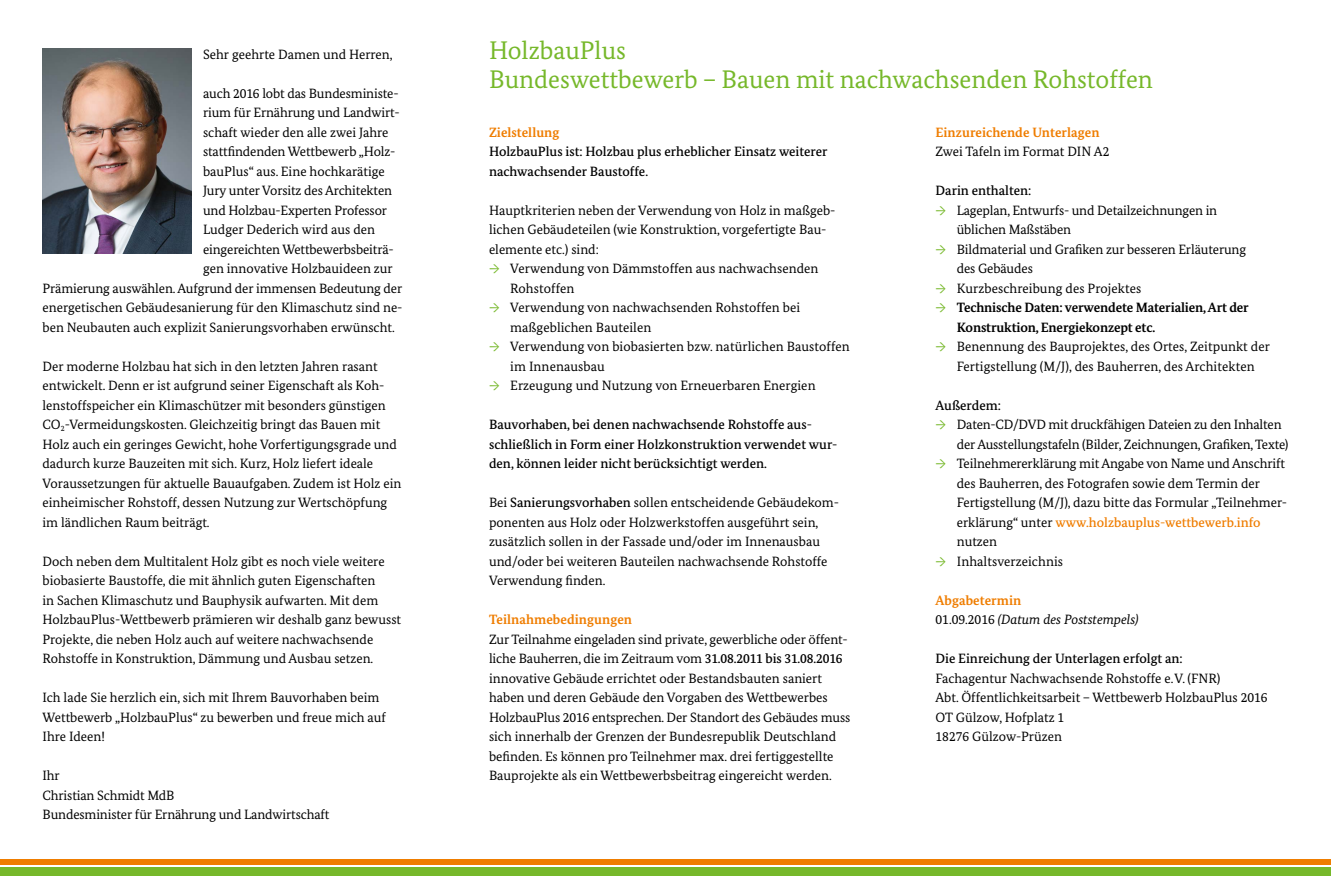
<style>
.page{position:relative;width:1331px;height:893px;background:#fff}
.page>*{position:absolute;margin:0;border:0;box-sizing:border-box;transform-origin:0 0}
.ÜB_Kat_1{font:25.5px/29.2px "Bundes Serif";color:#76b82a}
.Fließtext{font:13.5px/19.5px "Bundes Serif";color:#000}
.Fließtext-2{font:500 13.5px/19.5px "Bundes Serif";color:#000}
.t1{font:700 13.5px/19.5px "Bundes Serif";letter-spacing:-.01em;color:#000}
.Absatzformat_1{font:700 13.5px "Bundes Serif";letter-spacing:.005em;color:#ef7d00}
.Fließtext-3{font:italic 13.5px "Bundes Serif";color:#000}
.s1{color:#76b82a}
.s2{font-weight:500}
.s3{font-weight:400;color:#76b82a}
.s4{font-weight:500;color:#ef7d00}
.s5{font-style:normal}
</style>
<div class="page">
<div style="left:0;top:867px;width:1331px;height:9px;background:#76b82a"></div>
<div style="left:0;top:859px;width:1331px;height:5px;background:#ef7d00"></div>
<img style="left:43px;top:48px;width:148px;height:206px">
<p class="Fließtext" style="left:203px;top:44px;width:191px">Sehr geehrte Damen und Herren,</p>
<p class="Fließtext" style="left:203px;top:83px;width:197px">auch 2016 lobt das Bundesministe-</p>
<p class="Fließtext" style="left:203px;top:102px;width:198px">rium für Ernährung und Landwirt-</p>
<p class="Fließtext" style="left:203px;top:122px;width:187px">schaft wieder den alle zwei Jahre</p>
<p class="Fließtext" style="left:203px;top:141px;width:194px">stattfindenden Wettbewerb „Holz-</p>
<p class="Fließtext" style="left:203px;top:161px;width:183px">bauPlus“ aus. Eine hochkarätige</p>
<p class="Fließtext" style="left:203px;top:180px;width:191px">Jury unter Vorsitz des Architekten</p>
<p class="Fließtext" style="left:203px;top:200px;width:186px">und Holzbau-Experten Professor</p>
<p class="Fließtext" style="left:203px;top:219px;width:174px">Ludger Dederich wird aus den</p>
<p class="Fließtext" style="left:203px;top:239px;width:192px">eingereichten Wettbewerbsbeiträ-</p>
<p class="Fließtext" style="left:203px;top:258px;width:191px">gen innovative Holzbauideen zur</p>
<p class="Fließtext" style="left:43px;top:278px;width:361px">Prämierung auswählen. Aufgrund der immensen Bedeutung der</p>
<p class="Fließtext" style="left:43px;top:297px;width:362px">energetischen Gebäudesanierung für den Klimaschutz sind ne-</p>
<p class="Fließtext" style="left:43px;top:317px;width:354px">ben Neubauten auch explizit Sanierungsvorhaben erwünscht.</p>
<p class="Fließtext" style="left:43px;top:356px;width:360px">Der moderne Holzbau hat sich in den letzten Jahren rasant entwickelt. Denn er ist aufgrund seiner Eigenschaft als Koh&shy;lenstoffspeicher ein Klimaschützer mit besonders günstigen CO<sub>2</sub>-Vermeidungskosten. Gleichzeitig bringt das Bauen mit Holz auch ein geringes Gewicht, hohe Vorfertigungsgrade und dadurch kurze Bauzeiten mit sich. Kurz, Holz liefert ideale Voraussetzungen für aktuelle Bauaufgaben. Zudem ist Holz ein einheimischer Rohstoff, dessen Nutzung zur Wertschöpfung im ländlichen Raum beiträgt.</p>
<p class="Fließtext" style="left:43px;top:551px;width:360px">Doch neben dem Multitalent Holz gibt es noch viele weitere biobasierte Baustoffe, die mit ähnlich guten Eigenschaften<br>in Sachen Klimaschutz und Bauphysik aufwarten. Mit dem HolzbauPlus-Wettbewerb prämieren wir deshalb ganz bewusst Projekte, die neben Holz auch auf weitere nachwachsende Rohstoffe in Konstruktion, Dämmung und Ausbau setzen.</p>
<p class="Fließtext" style="left:43px;top:687px;width:345px">Ich lade Sie herzlich ein, sich mit Ihrem Bauvorhaben beim<br>Wettbewerb „HolzbauPlus“ zu bewerben und freue mich auf<br>Ihre Ideen!</p>
<p class="Fließtext" style="left:43px;top:765px;width:19px">Ihr</p>
<p class="Fließtext" style="left:43px;top:785px;width:134px">Christian Schmidt MdB</p>
<p class="Fließtext" style="left:43px;top:804px;width:288px">Bundesminister für Ernährung und Landwirtschaft</p>
<p class="ÜB_Kat_1" style="left:489px;top:35px;width:665px">HolzbauPlus<br>Bundeswettbewerb – Bauen mit nachwachsenden Rohstoffen</p>
<p class="Absatzformat_1" style="left:489px;top:124px;width:72px">Zielstellung</p>
<p class="Fließtext-2" style="left:489px;top:141px;width:340px">HolzbauPlus ist: Holzbau plus erheblicher Einsatz weiterer nachwachsender Baustoffe.</p>
<p class="Fließtext" style="left:489px;top:200px;width:348px">Hauptkriterien neben der Verwendung von Holz in maßgeb&shy;lichen Gebäudeteilen (wie Konstruktion, vorgefertigte Bau&shy;elemente etc.) sind:</p>
<p class="Fließtext" style="left:510px;top:258px;width:310px;text-indent:-21px"><span class="s1">→</span> Verwendung von Dämmstoffen aus nachwachsenden<br>Rohstoffen</p>
<p class="Fließtext" style="left:510px;top:297px;width:291px;text-indent:-21px"><span class="s1">→</span> Verwendung von nachwachsenden Rohstoffen bei maßgeblichen Bauteilen</p>
<p class="Fließtext" style="left:510px;top:336px;width:341px;text-indent:-21px"><span class="s1">→</span> Verwendung von biobasierten bzw. natürlichen Baustoffen im Innenausbau</p>
<p class="Fließtext" style="left:489px;top:375px;width:328px"><span class="s1">→</span> Erzeugung und Nutzung von Erneuerbaren Energien</p>
<p class="Fließtext-2" style="left:489px;top:414px;width:350px">Bauvorhaben, bei denen nachwachsende Rohstoffe aus&shy;schließlich in Form einer Holzkonstruktion verwendet wur&shy;den, können leider nicht berücksichtigt werden.</p>
<p class="Fließtext" style="left:489px;top:492px;width:351px">Bei <span class="s2">Sanierungsvorhaben</span> sollen entscheidende Gebäudekom&shy;ponenten aus Holz oder Holzwerkstoffen ausgeführt sein, zusätzlich sollen in der Fassade und/oder im Innenausbau und/oder bei weiteren Bauteilen nachwachsende Rohstoffe Verwendung finden.</p>
<p class="Absatzformat_1" style="left:489px;top:611px;width:145px">Teilnahmebedingungen</p>
<p class="Fließtext" style="left:489px;top:629px;width:363px">Zur Teilnahme eingeladen sind private, gewerbliche oder öffent&shy;liche Bauherren, die im Zeitraum vom <span class="s2">31.08.2011 bis 31.08.2016 </span>innovative Gebäude errichtet oder Bestandsbauten saniert haben und deren Gebäude den Vorgaben des Wettbewerbes HolzbauPlus 2016 entsprechen. Der Standort des Gebäudes muss sich innerhalb der Grenzen der Bundesrepublik Deutschland befinden. Es können pro Teilnehmer max. drei fertiggestellte Bauprojekte als ein Wettbewerbsbeitrag eingereicht werden.</p>
<p class="Absatzformat_1" style="left:935px;top:124px;width:166px">Einzureichende Unterlagen</p>
<p class="Fließtext" style="left:935px;top:141px;width:175px">Zwei Tafeln im Format DIN A2</p>
<p class="Fließtext-2" style="left:935px;top:180px;width:97px">Darin enthalten:</p>
<p class="Fließtext" style="left:957px;top:200px;width:262px;text-indent:-21px"><span class="s1">→</span> Lageplan, Entwurfs- und Detailzeichnungen in üblichen Maßstäben</p>
<p class="Fließtext" style="left:957px;top:239px;width:291px;text-indent:-21px"><span class="s1">→</span> Bildmaterial und Grafiken zur besseren Erläuterung des Gebäudes</p>
<p class="Fließtext" style="left:935px;top:278px;width:207px"><span class="s1">→</span> Kurzbeschreibung des Projektes</p>
<p class="t1" style="left:957px;top:297px;width:294px;text-indent:-21px"><span class="s3">→</span> Technische Daten: verwendete Materialien, Art der<br>Konstruktion, Energiekonzept etc.</p>
<p class="Fließtext" style="left:935px;top:336px;width:336px;text-align:center"><span class="s1">→</span> Benennung des Bauprojektes, des Ortes, Zeitpunkt der<br>Fertigstellung (M/J), des Bauherren, des Architekten</p>
<p class="Fließtext-2" style="left:935px;top:395px;width:67px">Außerdem:</p>
<p class="Fließtext" style="left:957px;top:414px;width:333px;text-indent:-21px"><span class="s1">→</span> Daten-CD/DVD mit druckfähigen Dateien zu den Inhalten der Ausstellungstafeln (Bilder, Zeichnungen, Grafiken, Texte)</p>
<p class="Fließtext" style="left:957px;top:453px;width:330px;text-indent:-21px"><span class="s1">→</span> Teilnehmererklärung mit Angabe von Name und Anschrift des Bauherren, des Fotografen sowie dem Termin der Fertigstellung (M/J), dazu bitte das Formular „Teilnehmer&shy;erklärung“ unter <span class="s4">www.holzbauplus-wettbewerb.info </span>nutzen</p>
<p class="Fließtext" style="left:935px;top:551px;width:129px"><span class="s1">→</span> Inhaltsverzeichnis</p>
<p class="Absatzformat_1" style="left:935px;top:592px;width:87px">Abgabetermin</p>
<p class="Fließtext-3" style="left:935px;top:611px;width:205px"><span class="s5">01.09.2016</span> (Datum des Poststempels)</p>
<p class="Fließtext-2" style="left:935px;top:648px;width:249px">Die Einreichung der Unterlagen erfolgt an:</p>
<p class="Fließtext" style="left:935px;top:668px;width:334px">Fachagentur Nachwachsende Rohstoffe e.V. (FNR)<br>Abt. Öffentlichkeitsarbeit – Wettbewerb HolzbauPlus 2016<br>OT Gülzow, Hofplatz 1</p>
<p class="Fließtext" style="left:935px;top:726px;width:128px">18276 Gülzow-Prüzen</p>
</div>
